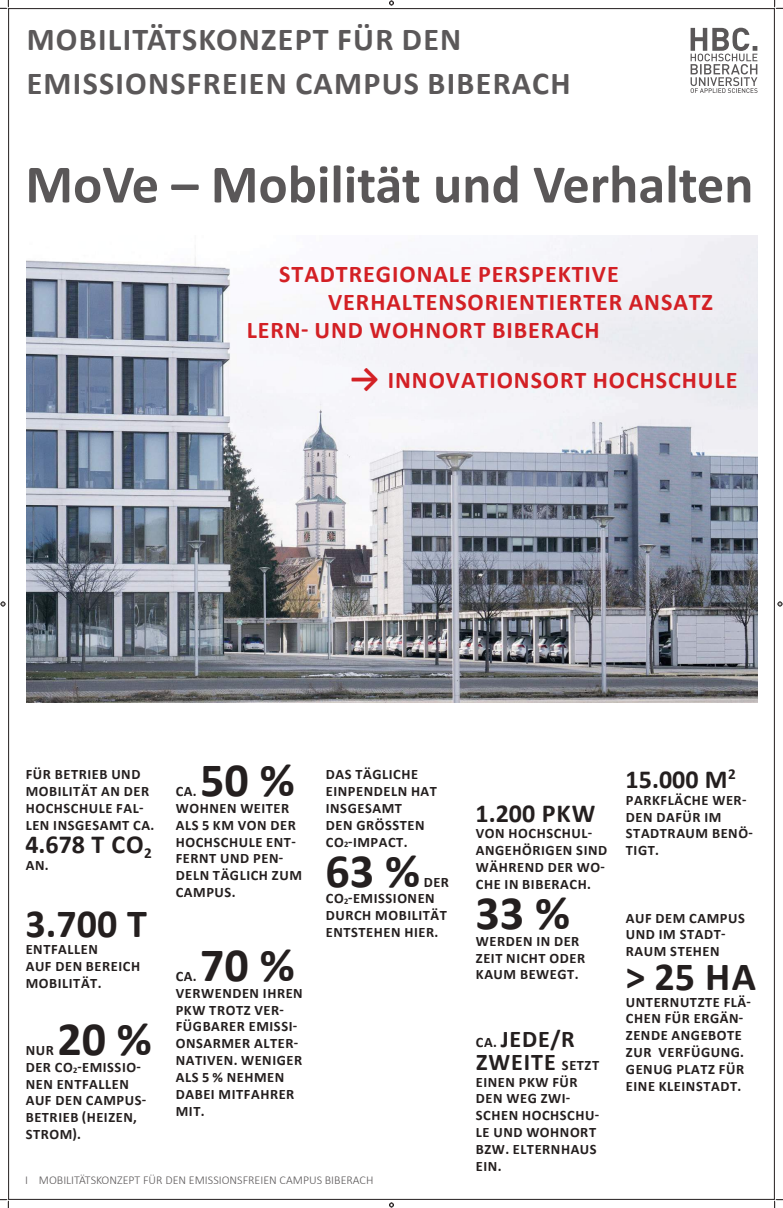
<style>
.page{position:relative;width:783px;height:1208px;background:#fff}
.page>*{position:absolute;margin:0;border:0;box-sizing:border-box;transform-origin:0 0}
.t1{font:700 54.4px "Calibri";color:#5a5758}
.t2{font:700 48px "Calibri";color:#241f1f}
.t3{font:700 40px "Calibri";color:#241f1f}
.t4{font:700 32px/44px "Calibri";letter-spacing:.04em;color:#5b5859}
.t5{font:700 31.88px "Calibri";color:#d32025}
.t6{font:700 26px "Calibri";color:#241f1f}
.t7{font:700 24px "Calibri";letter-spacing:.04em;color:#d32025}
.t8{font:700 24px/23.2px "Calibri";letter-spacing:.04em;color:#241f1f}
.t9{font:700 14.4px/16.8px "Calibri";letter-spacing:.04em;color:#241f1f}
.t10{font:300 12px "Calibri";color:#5b5859}
.s1{font-size:8.4px}
.s2{font-size:14.4px}
</style>
<div class="page">
<img style="left:26px;top:235px;width:731px;height:467px">
<svg style="left:690px;top:28px;width:67px;height:65px"></svg>
<svg style="left:0;top:0;width:9px;height:9px"></svg>
<svg style="left:0;top:1199px;width:9px;height:8px"></svg>
<svg style="left:774px;top:0;width:8px;height:9px"></svg>
<svg style="left:774px;top:1199px;width:8px;height:8px"></svg>
<svg style="left:389px;top:1px;width:4px;height:4px"></svg>
<svg style="left:389px;top:1202px;width:4px;height:5px"></svg>
<svg style="left:1px;top:601px;width:4px;height:5px"></svg>
<svg style="left:777px;top:601px;width:5px;height:5px"></svg>
<h3 class="t4" style="left:27px;top:17px;width:545px">MOBILITÄTSKONZEPT FÜR DEN<br>EMISSIONSFREIEN CAMPUS BIBERACH</h3>
<h1 class="t1" style="left:25px;top:149px;width:729px">MoVe – Mobilität und Verhalten</h1>
<h3 class="t7" style="left:279px;top:258px;width:341px">STADTREGIONALE PERSPEKTIVE</h3>
<h3 class="t7" style="left:328px;top:286px;width:386px">VERHALTENSORIENTIERTER ANSATZ</h3>
<h3 class="t7" style="left:246px;top:314px;width:354px">LERN- UND WOHNORT BIBERACH</h3>
<h3 class="t7" style="left:387px;top:364px;width:351px">INNOVATIONSORT HOCHSCHULE</h3>
<h3 class="t5" style="left:343px;top:394px;width:30px;rotate:-90deg">↓</h3>
<p class="t9" style="left:26px;top:766px;width:130px">FÜR BETRIEB UND<br>MOBILITÄT AN DER<br>HOCHSCHULE FAL-<br>LEN INSGESAMT CA.</p>
<h3 class="t6" style="left:25px;top:828px;width:128px">4.678 T CO<sub>2</sub></h3>
<p class="t9" style="left:26px;top:856px;width:24px">AN.</p>
<h3 class="t3" style="left:25px;top:898px;width:123px">3.700 T</h3>
<p class="t9" style="left:26px;top:940px;width:116px">ENTFALLEN<br>AUF DEN BEREICH<br>MOBILITÄT.</p>
<h2 class="t2" style="left:57px;top:1008px;width:96px">20 %</h2>
<p class="t9" style="left:26px;top:1058px;width:122px">DER CO<span class="s1">2</span>-EMISSIO-<br>NEN ENTFALLEN<br>AUF DEN CAMPUS-<br>BETRIEB (HEIZEN,<br>STROM).</p>
<p class="t9" style="left:26px;top:1041px;width:30px">NUR</p>
<h2 class="t2" style="left:200px;top:749px;width:96px">50 %</h2>
<p class="t9" style="left:176px;top:816px;width:128px">ALS 5 KM VON DER<br>HOCHSCHULE ENT-<br>FERNT UND PEN-<br>DELN TÄGLICH ZUM<br>CAMPUS.</p>
<p class="t9" style="left:176px;top:783px;width:23px">CA.</p>
<p class="t9" style="left:176px;top:799px;width:115px">WOHNEN WEITER</p>
<h2 class="t2" style="left:200px;top:934px;width:96px">70 %</h2>
<p class="t9" style="left:176px;top:1001px;width:128px">PKW TROTZ VER-<br>FÜGBARER EMISSI-<br>ONSARMER ALTER-<br>NATIVEN. WENIGER<br>ALS 5 % NEHMEN<br>DABEI MITFAHRER<br>MIT.</p>
<p class="t9" style="left:176px;top:967px;width:128px">CA.<br>VERWENDEN IHREN</p>
<p class="t9" style="left:325px;top:766px;width:113px">DAS TÄGLICHE<br>EINPENDELN HAT<br>INSGESAMT<br>DEN GRÖSSTEN<br>CO<span class="s1">2</span>-IMPACT.</p>
<h2 class="t2" style="left:325px;top:839px;width:96px">63 %</h2>
<p class="t9" style="left:325px;top:873px;width:125px;text-indent:98px">DER<br>CO<span class="s1">2</span>-EMISSIONEN<br>DURCH MOBILITÄT<br>ENTSTEHEN HIER.</p>
<h3 class="t6" style="left:475px;top:796px;width:121px">1.200 PKW</h3>
<p class="t9" style="left:475px;top:825px;width:133px">VON HOCHSCHUL-<br>ANGEHÖRIGEN SIND<br>WÄHREND DER WO-<br>CHE IN BIBERACH.</p>
<h2 class="t2" style="left:475px;top:882px;width:96px">33 %</h2>
<p class="t9" style="left:475px;top:932px;width:111px">WERDEN IN DER<br>ZEIT NICHT ODER<br>KAUM BEWEGT.</p>
<h3 class="t8" style="left:475px;top:1026px;width:125px"><span class="s2">CA.</span> JEDE/R<br>ZWEITE <span class="s2">SETZT</span></h3>
<p class="t9" style="left:475px;top:1073px;width:125px">EINEN PKW FÜR<br>DEN WEG ZWI-<br>SCHEN HOCHSCHU-<br>LE UND WOHNORT<br>BZW. ELTERNHAUS<br>EIN.</p>
<h3 class="t6" style="left:625px;top:762px;width:112px">15.000 M<sup>2</sup></h3>
<p class="t9" style="left:625px;top:791px;width:128px">PARKFLÄCHE WER-<br>DEN DAFÜR IM<br>STADTRAUM BENÖ-<br>TIGT.</p>
<p class="t9" style="left:625px;top:909px;width:120px">AUF DEM CAMPUS<br>UND IM STADT-<br>RAUM STEHEN</p>
<h3 class="t3" style="left:625px;top:950px;width:132px">&gt; 25 HA</h3>
<p class="t9" style="left:625px;top:993px;width:126px">UNTERNUTZTE FLÄ-<br>CHEN FÜR ERGÄN-<br>ZENDE ANGEBOTE<br>ZUR VERFÜGUNG.<br>GENUG PLATZ FÜR<br>EINE KLEINSTADT.</p>
<p class="t10" style="left:25px;top:1172px;width:350px">I MOBILITÄTSKONZEPT FÜR DEN EMISSIONSFREIEN CAMPUS BIBERACH</p>
</div>
